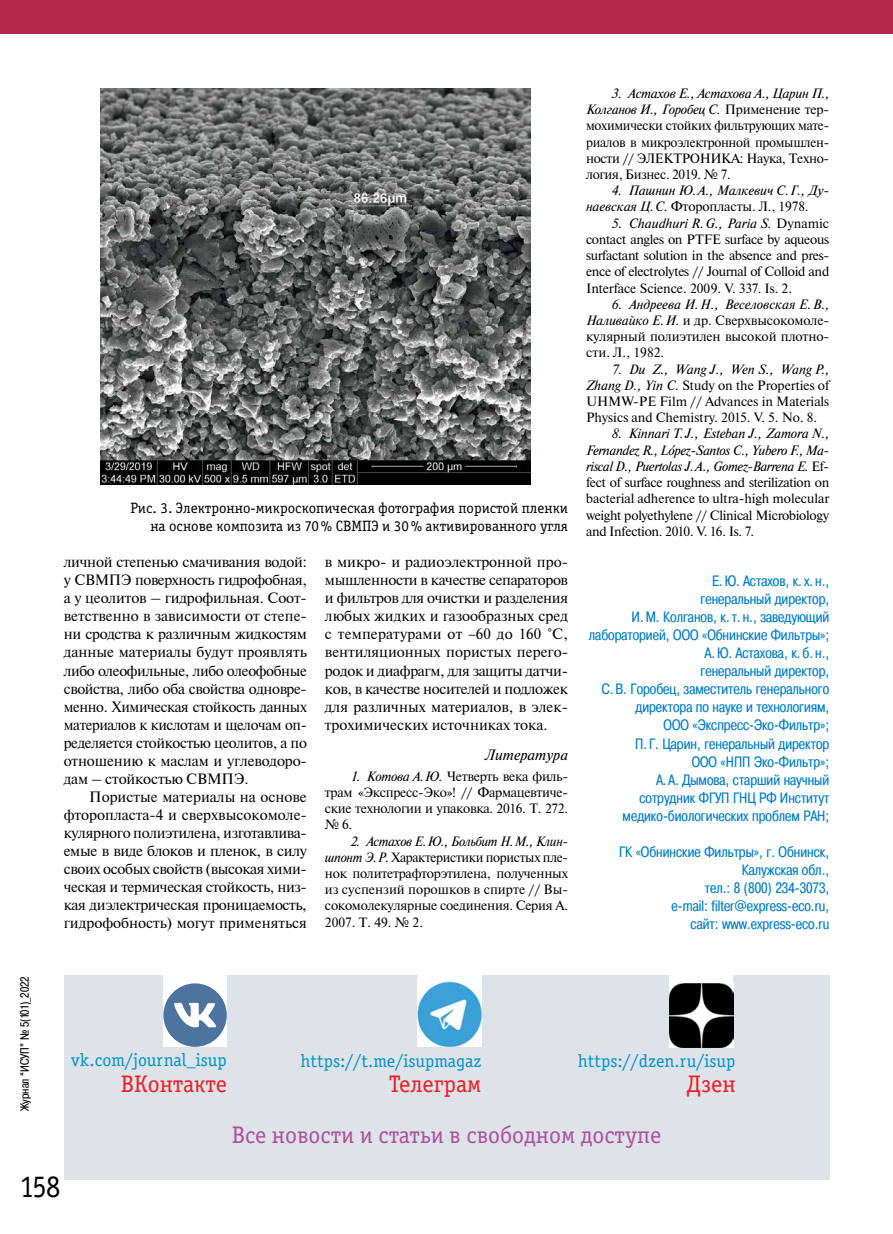
<style>
.page{position:relative;width:893px;height:1234px;background:#fff}
.page>*{position:absolute;margin:0;border:0;box-sizing:border-box;transform-origin:0 0}
.t1{font:31.5px "Officina Serif Book C";color:#000;scale:.9 1}
.t2{font:24px "Officina Serif Book C";color:#ae4f9e}
.t3{font:24px "Officina Serif Book C";color:#ed1d24}
.t4{font:18px "Officina Serif Book C";color:#0092c8}
.t5{font:15px/18px "Newton";color:#000;text-align:justify}
.t6{font:15px/18px "Pragmatica Cond C";color:#007dc5;text-align:right}
.t7{font:15px/18px "Officina Serif Book C";color:#000;text-align:right}
.t8{font:italic 15px "Newton";color:#000}
.t9{font:13.5px/16.2px "Newton";letter-spacing:-.02em;color:#000;text-align:justify}
.t10{font:italic 13.5px/16.2px "Newton";letter-spacing:-.01em;color:#000}
.t11{font:12px "Pragmatica Cond C";color:#000}
.s1{font-style:italic}
.s2{font-style:normal}
</style>
<div class="page">
<div style="left:0;top:0;width:893px;height:34px;background:#b7274c"></div>
<img style="left:101px;top:88px;width:430px;height:396px">
<div style="left:64px;top:975px;width:765px;height:204px;background:#dde3e8"></div>
<div style="left:163px;top:970px;width:64px;height:76px;background:#fff"></div>
<div style="left:163px;top:983px;width:64px;height:63px;background:#4c749e;border-radius:50%"></div>
<svg style="left:174px;top:1002px;width:42px;height:25px"></svg>
<div style="left:670px;top:971px;width:63px;height:76px;background:#fff"></div>
<img style="left:670px;top:983px;width:63px;height:64px">
<div style="left:418px;top:971px;width:63px;height:75px;background:#fff"></div>
<img style="left:418px;top:978px;width:63px;height:68px">
<p class="t11" style="left:18px;top:1110px;width:136px;rotate:-90deg">Журнал “ИСУП” № 5(101)_2022</p>
<p class="t7" style="left:130px;top:499px;width:439px">Рис. 3. Электронно-микроскопическая фотография пористой пленки на основе композита из 70% СВМПЭ и 30% активированного угля</p>
<p class="t5" style="left:64px;top:552px;width:245px">личной степенью смачивания водой: у СВМПЭ поверхность гидрофобная, а у цеолитов – гидрофильная. Соот&shy;ветственно в зависимости от степе&shy;ни сродства к различным жидкостям данные материалы будут проявлять либо олеофильные, либо олеофобные свойства, либо оба свойства одновре&shy;менно. Химическая стойкость данных материалов к кислотам и щелочам оп&shy;ределяется стойкостью цеолитов, а по отношению к маслам и углеводоро&shy;дам – стойкостью СВМПЭ.</p>
<p class="t5" style="left:64px;top:786px;width:245px;text-indent:26px">Пористые материалы на основе фторопласта‑4 и сверхвысокомоле&shy;кулярного полиэтилена, изготавлива&shy;емые в виде блоков и пленок, в силу своих особых свойств (высокая хими&shy;ческая и термическая стойкость, низ&shy;кая диэлектрическая проницаемость, гидрофобность) могут применяться</p>
<p class="t5" style="left:325px;top:552px;width:245px">в микро- и радиоэлектронной про&shy;мышленности в качестве сепараторов и фильтров для очистки и разделения любых жидких и газообразных сред с температурами от –60 до 160 °C, вентиляционных пористых перего&shy;родок и диафрагм, для защиты датчи&shy;ков, в качестве носителей и подложек для различных материалов, в элек&shy;трохимических источниках тока.</p>
<p class="t8" style="left:485px;top:745px;width:85px">Литература</p>
<p class="t9" style="left:325px;top:767px;width:245px;text-indent:26px"><span class="s1">1. Котова А.Ю.</span> Четверть века филь&shy;трам «Экспресс-Эко»! // Фармацевтиче&shy;ские технологии и упаковка. 2016. Т. 272. №6.</p>
<p class="t9" style="left:325px;top:832px;width:245px;text-indent:26px"><span class="s1">2. Астахов Е.Ю., Больбит Н.М., Клин&shy;шпонт Э.Р.</span> Характеристики пористых пле&shy;нок политетрафторэтилена, полученных из суспензий порошков в спирте // Вы&shy;сокомолекулярные соединения. Серия А.<br>2007. Т. 49. № 2.</p>
<p class="t9" style="left:586px;top:85px;width:245px;text-indent:26px"><span class="s1">3. Астахов Е., Астахова А., Царин П., Колганов И., Горобец С.</span> Применение тер&shy;мохимически стойких фильтрующих мате&shy;риалов в микроэлектронной промышлен&shy;ности // ЭЛЕКТРОНИКА: Наука, Техно&shy;логия, Бизнес. 2019. № 7.</p>
<p class="t10" style="left:586px;top:183px;width:245px;text-indent:26px">4. Пашнин Ю.А., Малкевич С.Г., Ду&shy;наевская Ц.С. <span class="s2">Фторопласты. Л., 1978.</span></p>
<p class="t9" style="left:586px;top:214px;width:245px;text-indent:26px"><span class="s1">5. Chaudhuri R.G., Paria S.</span> Dynamic contact angles on PTFE surface by aqueous surfactant solution in the absence and pres&shy;ence of electrolytes // Journal of Colloid and Interface Science. 2009. V. 337. Is. 2.</p>
<p class="t9" style="left:586px;top:295px;width:245px;text-indent:26px"><span class="s1">6. Андреева И.Н., Веселовская Е.В., Наливайко Е.И.</span> и др. Сверхвысокомоле&shy;кулярный полиэтилен высокой плотно&shy;сти. Л., 1982.</p>
<p class="t9" style="left:586px;top:360px;width:245px;text-indent:26px"><span class="s1">7. Du Z., Wang J., Wen S., Wang P., Zhang D., Yin C.</span> Study on the Properties of UHMW-PE Film // Advances in Materials Physics and Chemistry. 2015. V. 5. No. 8.</p>
<p class="t9" style="left:586px;top:425px;width:245px;text-align:left;text-indent:26px"><span class="s1">8. Kinnari T.J., Esteban J., Zamora N., Fernandez R., López-Santos C., Yubero F., Ma&shy;riscal D., Puertolas J.A., Gomez-Barrena E.</span> Ef&shy;fect of surface roughness and sterilization on bacterial adherence to ultra-high molecular weight polyethylene // Clinical Microbiology and Infection. 2010. V. 16. Is. 7.</p>
<p class="t6" style="left:589px;top:572px;width:242px">Е. Ю. Аcтaxoв, к. х. н.,<br>генеральный директор,<br>И. М. Колганов, к. т. н., заведующий лабораторией, ООО «Обнинские Фильтры»;<br>А. Ю. Астахова, к. б. н.,<br>генеральный директор,<br>С. В. Горобец, заместитель генерального директора по науке и технологиям,<br>ООО «Экcпресс-Эко-Фильтр»;<br>П. Г. Царин, генеральный директор<br>ООО «НПП Эко-Фильтр»;<br>А. А. Дымова, старший научный<br>сотрудник ФГУП ГНЦ РФ Институт медико‑биологических проблем РАН;</p>
<p class="t6" style="left:619px;top:842px;width:212px">ГК «Обнинские Фильтры», г. Обнинск,<br>Калужская обл.,<br>тел.: 8 (800) 234‑3073,<br>e‑mail: filter@express-eco.ru,<br>сайт: www.express-eco.ru</p>
<h3 class="t4" style="left:71px;top:1050px;width:157px">vk.com/journal_isup</h3>
<h2 class="t3" style="left:121px;top:1070px;width:108px">ВКонтакте</h2>
<h3 class="t4" style="left:301px;top:1050px;width:182px">https://t.me/isupmagaz</h3>
<h2 class="t3" style="left:389px;top:1070px;width:94px">Телеграм</h2>
<h3 class="t4" style="left:578px;top:1050px;width:159px">https://dzen.ru/isup</h3>
<h2 class="t3" style="left:686px;top:1070px;width:51px">Дзен</h2>
<h2 class="t2" style="left:232px;top:1121px;width:431px">Все новости и статьи в свободном доступе</h2>
<h1 class="t1" style="left:20px;top:1168px;width:47px">158</h1>
</div>
